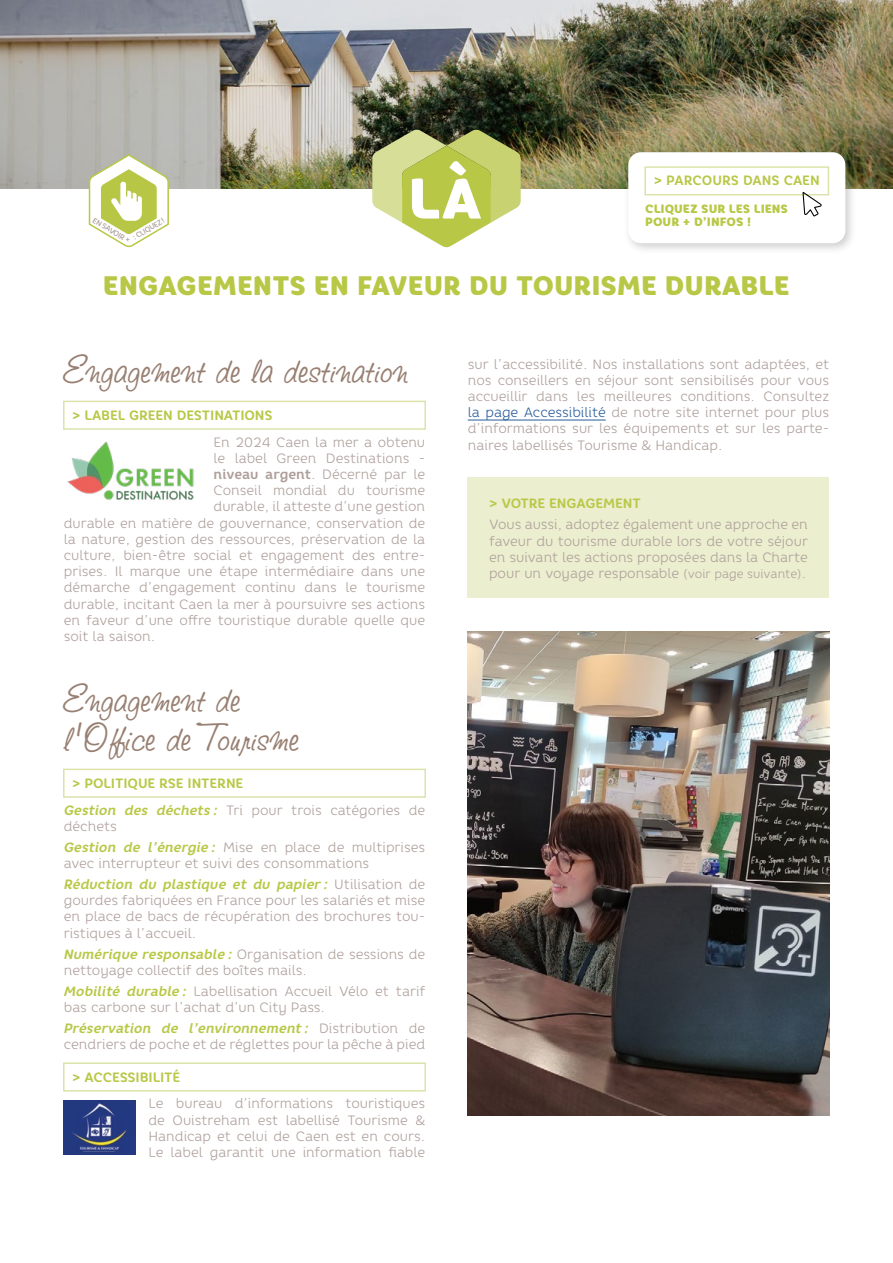
<style>
.page{position:relative;width:893px;height:1263px;background:#fff}
.page>*{position:absolute;margin:0;border:0;box-sizing:border-box;transform-origin:0 0}
.script{font:45px/39px "Studio Script ITC Std";color:#988072}
.soustitre{font:900 26.7px "Core Rhino 85";color:#b8c846}
.txt{font:300 13.5px/16.2px "Core Rhino 35";color:#ae9f9a}
.txt_titre__rubrique{font:700 13.5px "Core Rhino 65";letter-spacing:-.01em;color:#b8c846}
.famille_copie{font:900 12px/13.5px "Core Rhino 85";color:#b8c846}
.txt-2{font:500 7.5px "Core Rhino 55";color:#ae9f9a}
.s1{font-family:"Core Rhino 65";font-weight:700}
.s2{font-family:"Core Rhino 65";font-weight:700;font-style:italic;color:#b8c846}
.s3{color:#275b9b}
.s4{font-size:12px}
</style>
<div class="page">
<img style="left:0;top:0;width:893px;height:188px">
<div style="left:63px;top:401px;width:363px;height:29px;border:2px solid #dde3ab"></div>
<div style="left:63px;top:769px;width:363px;height:29px;border:2px solid #dde3ab"></div>
<div style="left:63px;top:1062px;width:363px;height:29px;border:2px solid #dde3ab"></div>
<hr style="left:468px;top:420px;width:138px;height:1px;background:#275b9b">
<svg style="left:372px;top:129px;width:149px;height:119px"></svg>
<img style="left:468px;top:631px;width:361px;height:485px">
<div style="left:468px;top:477px;width:361px;height:51px;background:#ebeecf"></div>
<div style="left:468px;top:519px;width:361px;height:79px;background:#ebeecf"></div>
<img style="left:67px;top:441px;width:127px;height:59px">
<img style="left:64px;top:1100px;width:72px;height:54px">
<svg style="left:88px;top:153px;width:82px;height:95px"></svg>
<div style="left:623px;top:147px;width:234px;height:108px;background:#000;opacity:.2"></div>
<div style="left:628px;top:152px;width:217px;height:91px;background:#fff;border-radius:13px"></div>
<div style="left:644px;top:166px;width:185px;height:29px;border:2px solid #dde3ab"></div>
<svg style="left:802px;top:192px;width:20px;height:24px"></svg>
<p class="txt-2" style="left:96px;top:215px;width:38px;rotate:31deg">EN SAVOIR</p>
<p class="txt-2" style="left:131px;top:234px;width:37px;rotate:-31deg">: CLIQUEZ !</p>
<p class="txt-2" style="left:126px;top:234px;width:6px">+</p>
<p class="txt_titre__rubrique" style="left:654px;top:172px;width:168px">&gt; PARCOURS DANS CAEN</p>
<p class="famille_copie" style="left:645px;top:202px;width:144px">CLIQUEZ SUR LES LIENS<br>POUR + D’INFOS !</p>
<p class="soustitre" style="left:103px;top:268px;width:688px">ENGAGEMENTS EN FAVEUR DU TOURISME DURABLE</p>
<p class="script" style="left:64px;top:349px;width:346px">Engagement de la destination</p>
<p class="txt_titre__rubrique" style="left:72px;top:406px;width:202px">&gt; LABEL GREEN DESTINATIONS</p>
<p class="txt" style="left:214px;top:434px;width:213px">En 2024 Caen la mer a obtenu</p>
<p class="txt" style="left:214px;top:450px;width:213px">le label Green Destinations -</p>
<p class="txt" style="left:214px;top:466px;width:213px"><span class="s1">niveau argent</span>. Décerné par le</p>
<p class="txt" style="left:214px;top:482px;width:213px">Conseil mondial du tourisme</p>
<p class="txt" style="left:214px;top:498px;width:213px">durable, il atteste d’une gestion</p>
<p class="txt" style="left:64px;top:515px;width:363px">durable en matière de gouvernance, conservation de</p>
<p class="txt" style="left:64px;top:531px;width:363px">la nature, gestion des ressources, préservation de la</p>
<p class="txt" style="left:64px;top:547px;width:363px">culture, bien-être social et engagement des entre-</p>
<p class="txt" style="left:64px;top:563px;width:363px">prises. Il marque une étape intermédiaire dans une</p>
<p class="txt" style="left:64px;top:579px;width:363px">démarche d’engagement continu dans le tourisme</p>
<p class="txt" style="left:64px;top:596px;width:363px">durable, incitant Caen la mer à poursuivre ses actions</p>
<p class="txt" style="left:64px;top:612px;width:363px">en faveur d’une offre touristique durable quelle que</p>
<p class="txt" style="left:64px;top:628px;width:93px">soit la saison.</p>
<p class="script" style="left:64px;top:678px;width:237px">Engagement de l’Office de Tourisme</p>
<p class="txt_titre__rubrique" style="left:72px;top:774px;width:173px">&gt; POLITIQUE RSE INTERNE</p>
<p class="txt" style="left:64px;top:801px;width:363px"><span class="s2">Gestion des déchets :</span> Tri pour trois catégories de déchets</p>
<p class="txt" style="left:64px;top:839px;width:363px"><span class="s2">Gestion de l’énergie :</span> Mise en place de multiprises avec interrupteur et suivi des consommations</p>
<p class="txt" style="left:64px;top:876px;width:363px;text-align:justify"><span class="s2">Réduction du plastique et du papier :</span> Utilisation de gourdes fabriquées en France pour les salariés et mise en place de bacs de récupération des brochures tou&shy;ristiques à l’accueil.</p>
<p class="txt" style="left:64px;top:945px;width:363px"><span class="s2">Numérique responsable :</span> Organisation de sessions de nettoyage collectif des boîtes mails.</p>
<p class="txt" style="left:64px;top:983px;width:363px"><span class="s2">Mobilité durable :</span> Labellisation Accueil Vélo et tarif bas carbone sur l’achat d’un City Pass.</p>
<p class="txt" style="left:64px;top:1020px;width:363px"><span class="s2">Préservation de l’environnement :</span> Distribution de cendriers de poche et de réglettes pour la pêche à pied</p>
<p class="txt_titre__rubrique" style="left:72px;top:1068px;width:110px">&gt; ACCESSIBILITÉ</p>
<p class="txt" style="left:149px;top:1095px;width:278px;text-align:justify">Le bureau d’informations touristiques de Ouistreham est labellisé Tourisme &amp; Handicap et celui de Caen est en cours.<br>Le label garantit une information fiable</p>
<p class="txt" style="left:468px;top:356px;width:363px;text-align:justify">sur l’accessibilité. Nos installations sont adaptées, et nos conseillers en séjour sont sensibilisés pour vous accueillir dans les meilleures conditions. Consultez <span class="s3">la page Accessibilité</span> de notre site internet pour plus d’informations sur les équipements et sur les parte&shy;naires labellisés Tourisme &amp; Handicap.</p>
<p class="txt_titre__rubrique" style="left:489px;top:495px;width:153px">&gt; VOTRE ENGAGEMENT</p>
<p class="txt" style="left:489px;top:516px;width:320px;text-align:justify">Vous aussi, adoptez également une approche en faveur du tourisme durable lors de votre séjour en suivant les actions proposées dans la Charte pour un voyage responsable <span class="s4">(voir page suivante)</span>.</p>
</div>
